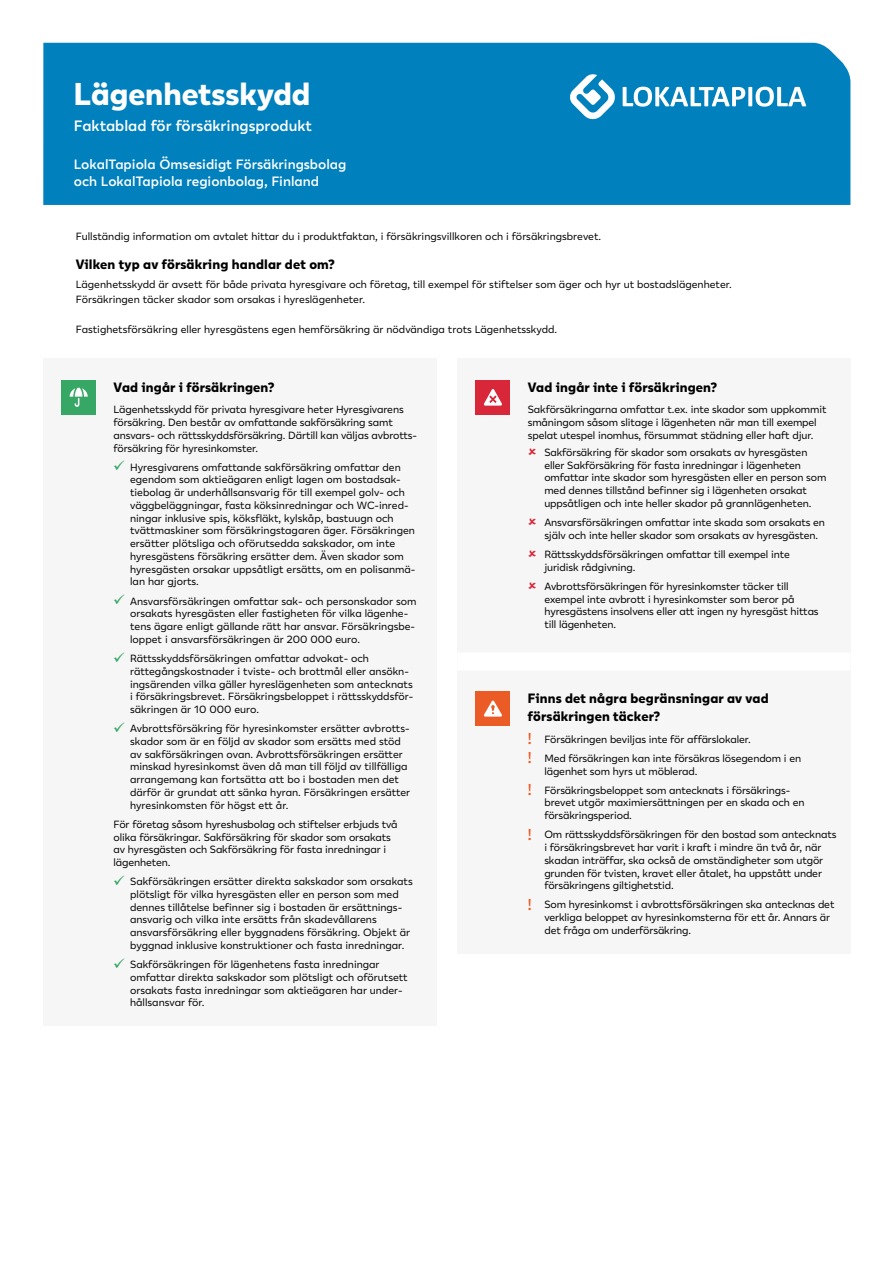
<style>
.page{position:relative;width:893px;height:1263px;background:#fff}
.page>*{position:absolute;margin:0;border:0;box-sizing:border-box;transform-origin:0 0}
.Vakuutus_otsikko{font:800 31.5px "Lahi Tapiola Sans";color:#fff}
.Vakuutus_tiedot{font:600 15px "Lahi Tapiola Sans";color:#fff}
.Alaotsikko{font:800 13.5px/18px "Lahi Tapiola Sans";letter-spacing:.01em;color:#000}
.Vakuutusyhtiot{font:600 13.5px/16.5px "Lahi Tapiola Sans";color:#fff}
.Alku_Alaotsikko{font:800 13.5px "Lahi Tapiola Sans";letter-spacing:.01em;color:#000}
.Leipäteksti_vihreä_v{font:10.5px/12.8px "Lahi Tapiola Sans";letter-spacing:-.01em;color:#000}
.Alku_Leipis{font:10.5px/15px "Lahi Tapiola Sans";color:#000}
.Leipäteksti_ruksilla{font:10.5px/12.8px "Lahi Tapiola Sans";letter-spacing:-.01em;color:#000}
.s1{color:#36a765}
.s2{font-weight:600;font-size:15px;color:#eb5b25}
</style>
<div class="page">
<div style="left:43px;top:43px;width:807px;height:162px;background:#0080bd"></div>
<svg style="left:623px;top:87px;width:183px;height:20px"></svg>
<svg style="left:569px;top:73px;width:47px;height:47px"></svg>
<div style="left:43px;top:358px;width:393px;height:667px;background:#f6f6f6"></div>
<div style="left:62px;top:380px;width:34px;height:34px;background:#36a765"></div>
<svg style="left:70px;top:388px;width:18px;height:19px"></svg>
<div style="left:457px;top:358px;width:393px;height:595px;background:#f6f6f6"></div>
<div style="left:457px;top:652px;width:394px;height:18px;background:#fff"></div>
<div style="left:476px;top:380px;width:34px;height:34px;background:#d72738"></div>
<svg style="left:484px;top:389px;width:18px;height:17px"></svg>
<div style="left:476px;top:691px;width:34px;height:35px;background:#eb5b25"></div>
<svg style="left:484px;top:700px;width:18px;height:17px"></svg>
<h1 class="Vakuutus_otsikko" style="left:74px;top:68px;width:238px">Lägenhetsskydd</h1>
<p class="Vakuutus_tiedot" style="left:74px;top:115px;width:240px">Faktablad för försäkringsprodukt</p>
<p class="Vakuutusyhtiot" style="left:74px;top:155px;width:274px">LokalTapiola Ömsesidigt Försäkringsbolag och LokalTapiola regionbolag, Finland</p>
<p class="Alku_Leipis" style="left:76px;top:228px;width:527px">Fullständig information om avtalet hittar du i produktfaktan, i försäkringsvillkoren och i försäkringsbrevet.</p>
<h2 class="Alku_Alaotsikko" style="left:76px;top:253px;width:260px">Vilken typ av försäkring handlar det om?</h2>
<p class="Alku_Leipis" style="left:76px;top:277px;width:658px">Lägenhetsskydd är avsett för både privata hyresgivare och företag, till exempel för stiftelser som äger och hyr ut bostadslägenheter.<br>Försäkringen täcker skador som orsakas i hyreslägenheter.</p>
<p class="Alku_Leipis" style="left:76px;top:322px;width:483px">Fastighetsförsäkring eller hyresgästens egen hemförsäkring är nödvändiga trots Lägenhetsskydd.</p>
<h2 class="Alaotsikko" style="left:114px;top:377px;width:163px">Vad ingår i försäkringen?</h2>
<p class="Leipäteksti_vihreä_v" style="left:114px;top:403px;width:305px">Lägenhetsskydd för privata hyresgivare heter Hyresgivarens försäkring. Den består av omfattande sakförsäkring samt ansvars- och rättsskyddsförsäkring. Därtill kan väljas avbrotts&shy;försäkring för hyresinkomster.</p>
<p class="Leipäteksti_vihreä_v" style="left:130px;top:460px;width:287px;text-indent:-17px"><span class="s1">✓</span> Hyresgivarens omfattande sakförsäkring omfattar den egendom som aktieägaren enligt lagen om bostadsak&shy;tiebolag är underhållsansvarig för till exempel golv- och väggbeläggningar, fasta köksinredningar och WC-inred&shy;ningar inklusive spis, köksfläkt, kylskåp, bastuugn och tvättmaskiner som försäkringstagaren äger. Försäkringen ersätter plötsliga och oförutsedda sakskador, om inte hyresgästens försäkring ersätter dem. Även skador som hyresgästen orsakar uppsåtligt ersätts, om en polisanmä&shy;lan har gjorts.</p>
<p class="Leipäteksti_vihreä_v" style="left:130px;top:594px;width:288px;text-indent:-17px"><span class="s1">✓</span> Ansvarsförsäkringen omfattar sak- och personskador som orsakats hyresgästen eller fastigheten för vilka lägenhe&shy;tens ägare enligt gällande rätt har ansvar. Försäkringsbe&shy;loppet i ansvarsförsäkringen är 200 000 euro.</p>
<p class="Leipäteksti_vihreä_v" style="left:130px;top:651px;width:285px;text-indent:-17px"><span class="s1">✓</span> Rättsskyddsförsäkringen omfattar advokat- och rättegångskostnader i tviste- och brottmål eller ansökn&shy;ingsärenden vilka gäller hyreslägenheten som antecknats i försäkringsbrevet. Försäkringsbeloppet i rättsskyddsför&shy;säkringen är 10 000 euro.</p>
<p class="Leipäteksti_vihreä_v" style="left:130px;top:721px;width:282px;text-indent:-17px"><span class="s1">✓</span> Avbrottsförsäkring för hyresinkomster ersätter avbrotts&shy;skador som är en följd av skador som ersätts med stöd av sakförsäkringen ovan. Avbrottsförsäkringen ersätter minskad hyresinkomst även då man till följd av tillfälliga arrangemang kan fortsätta att bo i bostaden men det därför är grundat att sänka hyran. Försäkringen ersätter hyresinkomsten för högst ett år.</p>
<p class="Leipäteksti_vihreä_v" style="left:114px;top:817px;width:286px">För företag såsom hyreshusbolag och stiftelser erbjuds två olika försäkringar. Sakförsäkring för skador som orsakats av hyresgästen och Sakförsäkring för fasta inredningar i lägenheten.</p>
<p class="Leipäteksti_vihreä_v" style="left:130px;top:874px;width:284px;text-indent:-17px"><span class="s1">✓</span> Sakförsäkringen ersätter direkta sakskador som orsakats plötsligt för vilka hyresgästen eller en person som med dennes tillåtelse befinner sig i bostaden är ersättnings&shy;ansvarig och vilka inte ersätts från skadevållarens ansvarsförsäkring eller byggnadens försäkring. Objekt är byggnad inklusive konstruktioner och fasta inredningar.</p>
<p class="Leipäteksti_vihreä_v" style="left:130px;top:957px;width:279px;text-indent:-17px"><span class="s1">✓</span> Sakförsäkringen för lägenhetens fasta inredningar omfattar direkta sakskador som plötsligt och oförutsett orsakats fasta inredningar som aktieägaren har under&shy;hållsansvar för.</p>
<h2 class="Alaotsikko" style="left:528px;top:377px;width:191px">Vad ingår inte i försäkringen?</h2>
<p class="Leipäteksti_ruksilla" style="left:528px;top:403px;width:300px">Sakförsäkringarna omfattar t.ex. inte skador som uppkommit småningom såsom slitage i lägenheten när man till exempel spelat utespel inomhus, försummat städning eller haft djur.</p>
<p class="Leipäteksti_vihreä_v" style="left:544px;top:445px;width:283px">Sakförsäkring för skador som orsakats av hyresgästen eller Sakförsäkring för fasta inredningar i lägenheten omfattar inte skador som hyresgästen eller en person som med dennes tillstånd befinner sig i lägenheten orsakat uppsåtligen och inte heller skador på grannlägenheten.</p>
<p class="Leipäteksti_vihreä_v" style="left:544px;top:515px;width:282px">Ansvarsförsäkringen omfattar inte skada som orsakats en själv och inte heller skador som orsakats av hyresgästen.</p>
<p class="Leipäteksti_vihreä_v" style="left:544px;top:547px;width:247px">Rättsskyddsförsäkringen omfattar till exempel inte juridisk rådgivning.</p>
<p class="Leipäteksti_vihreä_v" style="left:544px;top:579px;width:276px">Avbrottsförsäkringen för hyresinkomster täcker till exempel inte avbrott i hyresinkomster som beror på hyresgästens insolvens eller att ingen ny hyresgäst hittas till lägenheten.</p>
<h2 class="Alaotsikko" style="left:528px;top:688px;width:242px">Finns det några begränsningar av vad försäkringen täcker?</h2>
<p class="Leipäteksti_vihreä_v" style="left:527px;top:732px;width:225px"><span class="s2">!</span> Försäkringen beviljas inte för affärslokaler.</p>
<p class="Leipäteksti_vihreä_v" style="left:544px;top:751px;width:258px;text-indent:-17px"><span class="s2">!</span> Med försäkringen kan inte försäkras lösegendom i en lägenhet som hyrs ut möblerad.</p>
<p class="Leipäteksti_vihreä_v" style="left:544px;top:783px;width:262px;text-indent:-17px"><span class="s2">!</span> Försäkringsbeloppet som antecknats i försäkrings&shy;brevet utgör maximiersättningen per en skada och en försäkringsperiod.</p>
<p class="Leipäteksti_vihreä_v" style="left:544px;top:828px;width:294px;text-indent:-17px"><span class="s2">!</span> Om rättsskyddsförsäkringen för den bostad som antecknats i försäkringsbrevet har varit i kraft i mindre än två år, när skadan inträffar, ska också de omständigheter som utgör grunden för tvisten, kravet eller åtalet, ha uppstått under försäkringens giltighetstid.</p>
<p class="Leipäteksti_vihreä_v" style="left:544px;top:898px;width:292px;text-indent:-17px"><span class="s2">!</span> Som hyresinkomst i avbrottsförsäkringen ska antecknas det verkliga beloppet av hyresinkomsterna för ett år. Annars är det fråga om underförsäkring.</p>
</div>
